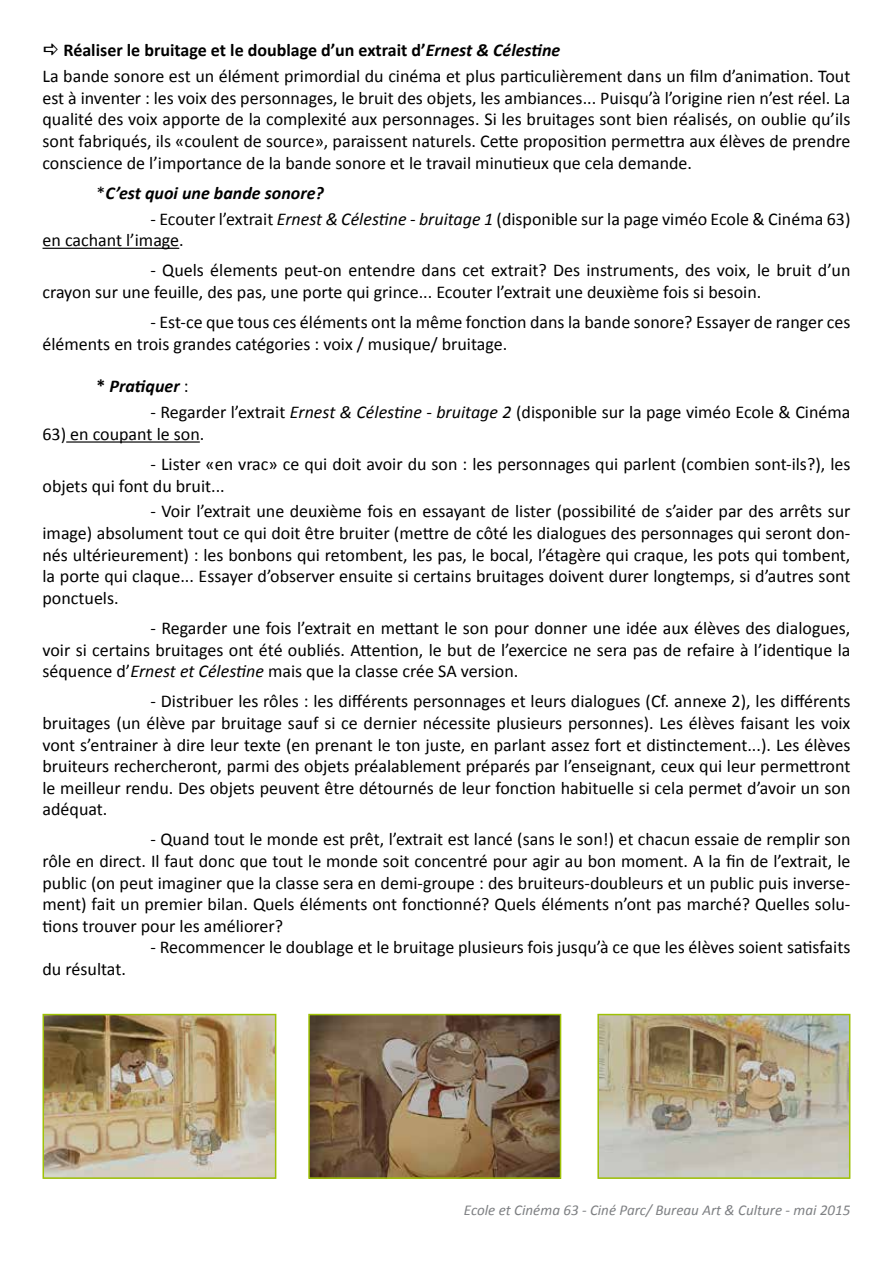
<style>
.page{position:relative;width:893px;height:1263px;background:#fff}
.page>*{position:absolute;margin:0;border:0;box-sizing:border-box;transform-origin:0 0}
.t1{font:18px/21.6px "Calibri";color:#000}
.t2{font:italic 700 18px "Calibri";color:#000}
.t3{font:italic 15px "Calibri";color:#7e8083}
.s1{font-weight:700}
.s2{font-weight:700;font-style:italic}
.s3{font-weight:400;font-style:normal}
.s4{font-style:italic}
.s5{font-style:normal}
</style>
<div class="page">
<hr style="left:43px;top:248px;width:136px;height:1px;background:#000">
<hr style="left:66px;top:441px;width:134px;height:2px;background:#000">
<img style="left:46px;top:1017px;width:227px;height:159px">
<div style="left:43px;top:1014px;width:233px;height:165px;border:2px solid #9ec105"></div>
<img style="left:311px;top:1017px;width:247px;height:159px">
<div style="left:308px;top:1014px;width:253px;height:165px;border:2px solid #9ec105"></div>
<img style="left:600px;top:1017px;width:247px;height:159px">
<div style="left:597px;top:1014px;width:253px;height:165px;border:2px solid #9ec105"></div>
<p class="t1" style="left:43px;top:37px;width:809px;line-height:25.8px;text-indent:21px"><span class="s1">Réaliser le bruitage et le doublage d’un extrait d’</span><span class="s2">Ernest &amp; Célestine<br></span>La bande sonore est un élément primordial du cinéma et plus particulièrement dans un film d’animation. Tout</p>
<p class="t1" style="left:43px;top:87px;width:809px;text-align:justify">est à inventer : les voix des personnages, le bruit des objets, les ambiances... Puisqu’à l’origine rien n’est réel. La qualité des voix apporte de la complexité aux personnages. Si les bruitages sont bien réalisés, on oublie qu’ils sont fabriqués, ils «coulent de source», paraissent naturels. Cette proposition permettra aux élèves de prendre conscience de l’importance de la bande sonore et le travail minutieux que cela demande.</p>
<p class="t2" style="left:97px;top:180px;width:229px"><span class="s3">*</span>C’est quoi une bande sonore?</p>
<p class="t1" style="left:43px;top:207px;width:809px;text-indent:108px">- Ecouter l’extrait <span class="s4">Ernest &amp; Célestine - bruitage 1</span> (disponible sur la page viméo Ecole &amp; Cinéma 63) en cachant l’image.</p>
<p class="t1" style="left:43px;top:259px;width:809px;text-indent:108px">- Quels élements peut-on entendre dans cet extrait? Des instruments, des voix, le bruit d’un crayon sur une feuille, des pas, une porte qui grince... Ecouter l’extrait une deuxième fois si besoin.</p>
<p class="t1" style="left:43px;top:311px;width:809px;text-indent:108px">- Est-ce que tous ces éléments ont la même fonction dans la bande sonore? Essayer de ranger ces éléments en trois grandes catégories : voix / musique/ bruitage.</p>
<p class="t2" style="left:97px;top:374px;width:94px"><span class="s5">*</span> Pratiquer <span class="s3">:</span></p>
<p class="t1" style="left:151px;top:401px;width:701px">- Regarder l’extrait <span class="s4">Ernest &amp; Célestine - bruitage 2</span> (disponible sur la page viméo Ecole &amp; Cinéma</p>
<p class="t1" style="left:43px;top:423px;width:163px">63) en coupant le son.</p>
<p class="t1" style="left:43px;top:453px;width:809px;text-indent:108px">- Lister «en vrac» ce qui doit avoir du son : les personnages qui parlent (combien sont-ils?), les objets qui font du bruit...</p>
<p class="t1" style="left:43px;top:500px;width:809px;text-align:justify;text-indent:108px">- Voir l’extrait une deuxième fois en essayant de lister (possibilité de s’aider par des arrêts sur image) absolument tout ce qui doit être bruiter (mettre de côté les dialogues des personnages qui seront don&shy;nés ultérieurement) : les bonbons qui retombent, les pas, le bocal, l’étagère qui craque, les pots qui tombent, la porte qui claque... Essayer d’observer ensuite si certains bruitages doivent durer longtemps, si d’autres sont ponctuels.</p>
<p class="t1" style="left:43px;top:617px;width:809px;text-align:justify;text-indent:108px">- Regarder une fois l’extrait en mettant le son pour donner une idée aux élèves des dialogues, voir si certains bruitages ont été oubliés. Attention, le but de l’exercice ne sera pas de refaire à l’identique la séquence d’<span class="s4">Ernest et Célestine</span> mais que la classe crée SA version.</p>
<p class="t1" style="left:43px;top:690px;width:809px;text-align:justify;text-indent:108px">- Distribuer les rôles : les différents personnages et leurs dialogues (Cf. annexe 2), les différents bruitages (un élève par bruitage sauf si ce dernier nécessite plusieurs personnes). Les élèves faisant les voix vont s’entrainer à dire leur texte (en prenant le ton juste, en parlant assez fort et distinctement...). Les élèves bruiteurs rechercheront, parmi des objets préalablement préparés par l’enseignant, ceux qui leur permettront le meilleur rendu. Des objets peuvent être détournés de leur fonction habituelle si cela permet d’avoir un son adéquat.</p>
<p class="t1" style="left:43px;top:828px;width:809px;text-align:justify;text-indent:108px">- Quand tout le monde est prêt, l’extrait est lancé (sans le son!) et chacun essaie de remplir son rôle en direct. Il faut donc que tout le monde soit concentré pour agir au bon moment. A la fin de l’extrait, le public (on peut imaginer que la classe sera en demi-groupe : des bruiteurs-doubleurs et un public puis inverse&shy;ment) fait un premier bilan. Quels éléments ont fonctionné? Quels éléments n’ont pas marché? Quelles solu&shy;tions trouver pour les améliorer?</p>
<p class="t1" style="left:151px;top:936px;width:701px">- Recommencer le doublage et le bruitage plusieurs fois jusqu’à ce que les élèves soient satisfaits</p>
<p class="t1" style="left:43px;top:958px;width:85px">du résultat.</p>
<p class="t3" style="left:464px;top:1200px;width:388px">Ecole et Cinéma 63 - Ciné Parc/ Bureau Art &amp; Culture - mai 2015</p>
</div>
